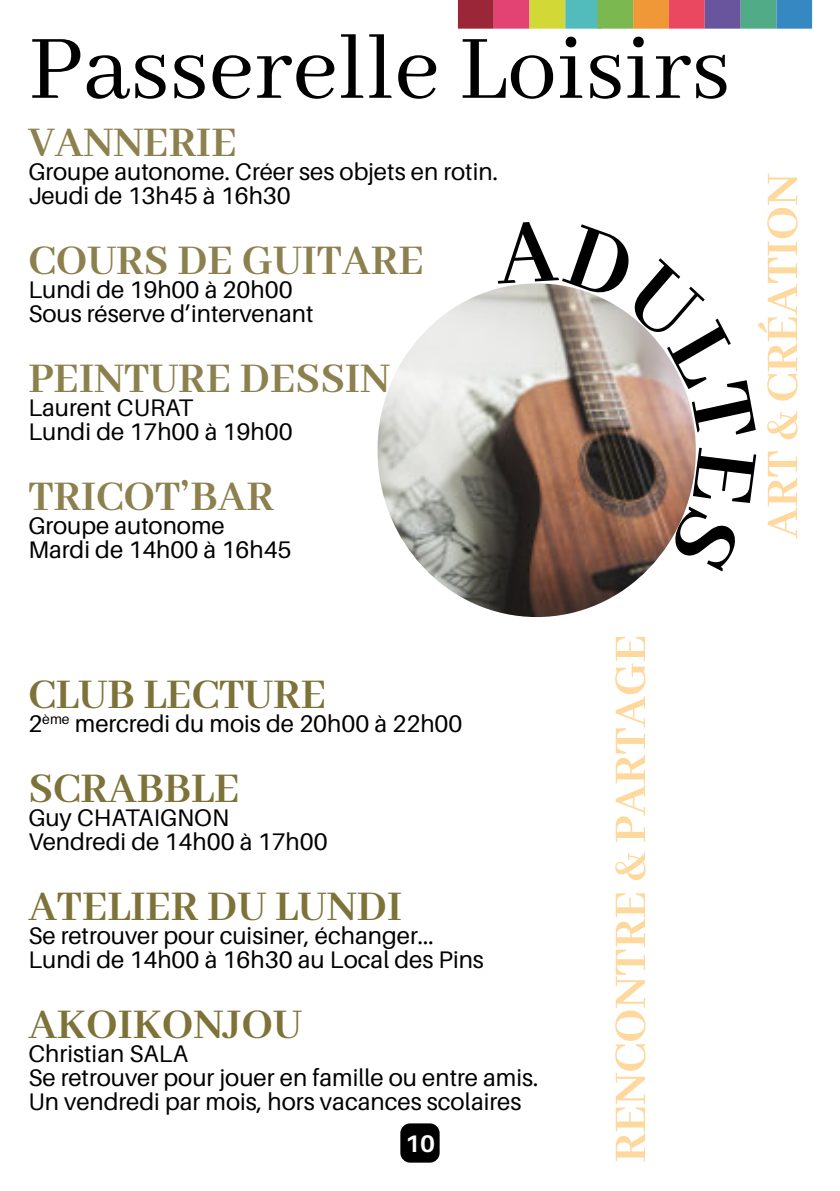
<style>
.page{position:relative;width:840px;height:1191px;background:#fff}
.page>*{position:absolute;margin:0;border:0;box-sizing:border-box;transform-origin:0 0}
.t1{font:100px "Abhaya Libre";color:#000}
.t2{font:700 50px "Abhaya Libre";color:#fed89c}
.t3{font:700 46px "Abhaya Libre";color:#8c814e}
.t4{font:700 46px "Abhaya Libre";color:#7d7339}
.t5{font:24px/24px "Aileron";color:#000}
.t6{font:700 24px "Aileron";color:#fff}
</style>
<div class="page">
<img style="left:377px;top:283px;width:318px;height:334px;border-radius:50%">
<div style="left:457px;top:0;width:36px;height:29px;background:#9b2638"></div>
<div style="left:493px;top:0;width:36px;height:29px;background:#e34372"></div>
<div style="left:529px;top:0;width:36px;height:29px;background:#d2d936"></div>
<div style="left:565px;top:0;width:35px;height:29px;background:#52bcbc"></div>
<div style="left:597px;top:0;width:35px;height:29px;background:#7bb850"></div>
<div style="left:632px;top:0;width:36px;height:29px;background:#f09737"></div>
<div style="left:668px;top:0;width:36px;height:29px;background:#ea4861"></div>
<div style="left:775px;top:0;width:36px;height:29px;background:#3588c1"></div>
<div style="left:740px;top:0;width:35px;height:29px;background:#50ab86"></div>
<div style="left:704px;top:0;width:36px;height:29px;background:#69549e"></div>
<div style="left:400px;top:1123px;width:39px;height:39px;background:#000;border-radius:10px"></div>
<svg style="left:495px;top:283px;width:201px;height:159px"></svg>
<svg style="left:668px;top:448px;width:28px;height:96px"></svg>
<h1 class="t1" style="left:28px;top:14px;width:703px">Passerelle Loisirs</h1>
<h3 class="t3" style="left:28px;top:117px;width:210px">VANNERIE</h3>
<p class="t5" style="left:28px;top:161px;width:471px">Groupe autonome. Créer ses objets en rotin.<br>Jeudi de 13h45 à 16h30</p>
<h3 class="t3" style="left:28px;top:235px;width:397px">COURS DE GUITARE</h3>
<p class="t5" style="left:28px;top:279px;width:286px">Lundi de 19h00 à 20h00<br>Sous réserve d’intervenant</p>
<h3 class="t3" style="left:28px;top:353px;width:363px">PEINTURE DESSIN</h3>
<p class="t5" style="left:28px;top:397px;width:265px">Laurent CURAT<br>Lundi de 17h00 à 19h00</p>
<h3 class="t3" style="left:28px;top:471px;width:247px">TRICOT’BAR</h3>
<p class="t5" style="left:28px;top:515px;width:264px">Groupe autonome<br>Mardi de 14h00 à 16h45</p>
<h2 class="t2" style="left:754px;top:538px;width:367px;rotate:-90deg">ART &amp; CRÉATION</h2>
<h3 class="t4" style="left:28px;top:669px;width:299px">CLUB LECTURE</h3>
<p class="t5" style="left:28px;top:713px;width:435px">2<sup>ème</sup> mercredi du mois de 20h00 à 22h00</p>
<h3 class="t4" style="left:28px;top:763px;width:212px">SCRABBLE</h3>
<p class="t5" style="left:28px;top:807px;width:301px">Guy CHATAIGNON<br>Vendredi de 14h00 à 17h00</p>
<h3 class="t4" style="left:28px;top:881px;width:375px">ATELIER DU LUNDI</h3>
<p class="t5" style="left:28px;top:925px;width:457px">Se retrouver pour cuisiner, échanger...<br>Lundi de 14h00 à 16h30 au Local des Pins</p>
<h3 class="t4" style="left:28px;top:999px;width:275px">AKOIKONJOU</h3>
<p class="t5" style="left:28px;top:1043px;width:511px">Christian SALA<br>Se retrouver pour jouer en famille ou entre amis.<br>Un vendredi par mois, hors vacances scolaires</p>
<p class="t6" style="left:405px;top:1133px;width:31px">10</p>
<h2 class="t2" style="left:602px;top:1162px;width:529px;rotate:-90deg">RENCONTRE &amp; PARTAGE</h2>
</div>
